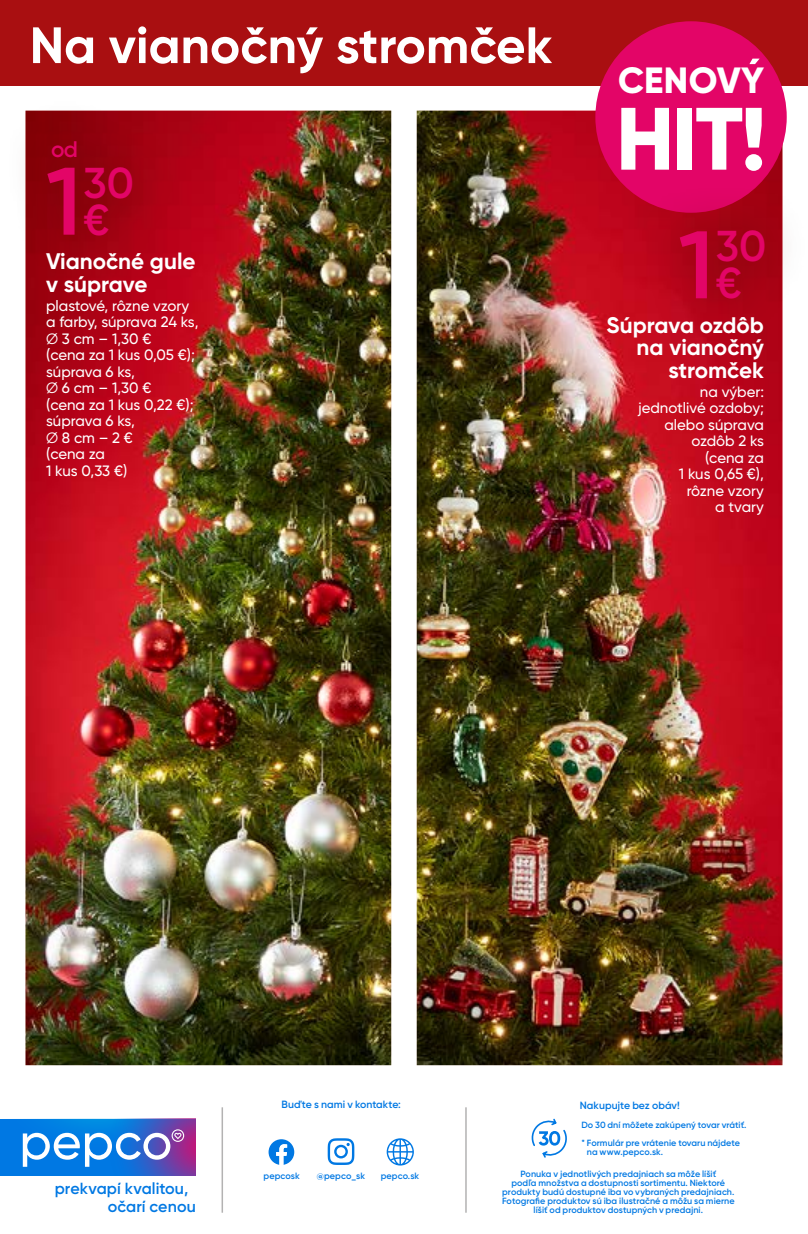
<style>
.page{position:relative;width:808px;height:1234px;background:#fff}
.page>*{position:absolute;margin:0;border:0;box-sizing:border-box;transform-origin:0 0}
.t1{font:800 88.2px "Gilroy";color:#fff}
.t2{font:700 51px "Gilroy";color:#fff}
.t3{font:600 43.2px/36.8px "Gilroy";color:#e30567;text-align:center}
.t4{font:800 36.45px "Gilroy";letter-spacing:.01em;color:#fff}
.t5{font:700 22.5px/22.5px "Gilroy";color:#fff;text-align:right}
.t6{font:600 22.5px "Gilroy";color:#e30567}
.t7{font:600 16.05px/18.1px "Gilroy";letter-spacing:.005em;color:#0078e3}
.t8{font:500 15px/16.5px "Gilroy";color:#fff;text-align:right}
.t9{font:600 10.5px "Gilroy";color:#0078e3}
.t10{font:600 9.15px "Gilroy";letter-spacing:.005em;color:#0078e3}
.t11{font:600 9px/9px "Gilroy";letter-spacing:.005em;color:#0078e3}
.s1{font-size:95.7px}
</style>
<div class="page">
<div style="left:0;top:0;width:808px;height:85px;background:#a90f11"></div>
<img style="left:26px;top:111px;width:756px;height:953px">
<hr style="left:465px;top:1106px;width:2px;height:106px;background:#b3b2b2">
<hr style="left:222px;top:1106px;width:1px;height:106px;background:#b3b2b2">
<svg style="left:531px;top:1118px;width:36px;height:40px"></svg>
<svg style="left:328px;top:1138px;width:26px;height:26px"></svg>
<svg style="left:269px;top:1139px;width:25px;height:25px"></svg>
<svg style="left:387px;top:1138px;width:27px;height:27px"></svg>
<svg style="left:0;top:1118px;width:195px;height:56px;background:#4783d8"></svg>
<div style="left:595px;top:21px;width:192px;height:192px;background:#e30567;border-radius:50%"></div>
<svg style="left:749px;top:59px;width:10px;height:5px"></svg>
<div style="left:1px;top:95px;width:178px;height:187px;background:#500800;opacity:.3"></div>
<div style="left:633px;top:182px;width:175px;height:164px;background:#500800;opacity:.3"></div>
<h2 class="t2" style="left:30px;top:13px;width:524px">Na vianočný stromček</h2>
<h3 class="t6" style="left:51px;top:135px;width:28px">od</h3>
<h3 class="t3" style="left:46px;top:164px;width:89px"><span class="s1">1</span>30 €</h3>
<h3 class="t5" style="left:46px;top:250px;width:151px;text-align:left">Vianočné gule v súprave</h3>
<h3 class="t8" style="left:46px;top:297px;width:154px;text-align:left">plastové, rôzne vzory a farby, súprava 24 ks, ∅ 3 cm – 1,30 €<br>(cena za 1 kus 0,05 €); súprava 6 ks,<br>∅ 6 cm – 1,30 €<br>(cena za 1 kus 0,22 €); súprava 6 ks,<br>∅ 8 cm – 2 €<br>(cena za<br>1 kus 0,33 €)</h3>
<h3 class="t4" style="left:618px;top:58px;width:148px">CENOVY</h3>
<h1 class="t1" style="left:616px;top:83px;width:152px">HIT!</h1>
<h3 class="t3" style="left:678px;top:227px;width:89px"><span class="s1">1</span>30 €</h3>
<h3 class="t5" style="left:607px;top:313px;width:159px">Súprava ozdôb na vianočný stromček</h3>
<h3 class="t8" style="left:638px;top:383px;width:127px">na výber: jednotlivé ozdoby; alebo súprava ozdôb 2 ks<br>(cena za<br>1 kus 0,65 €), rôzne vzory<br>a tvary</h3>
<h3 class="t7" style="left:108px;top:1179px;width:89px;text-indent:-53px">prekvapí kvalitou, očarí cenou</h3>
<p class="t9" style="left:282px;top:1097px;width:121px">Buďte s nami v kontakte:</p>
<p class="t10" style="left:264px;top:1169px;width:38px">pepcosk</p>
<p class="t10" style="left:317px;top:1169px;width:50px">@pepco_sk</p>
<p class="t10" style="left:381px;top:1169px;width:40px">pepco.sk</p>
<p class="t9" style="left:580px;top:1098px;width:101px">Nakupujte bez obáv!</p>
<p class="t11" style="left:581px;top:1115px;width:167px;line-height:18px">Do 30 dní môžete zakúpený tovar vrátiť. * Formulár pre vrátenie tovaru nájdete</p>
<p class="t11" style="left:587px;top:1147px;width:78px">na www.pepco.sk.</p>
<p class="t11" style="left:502px;top:1168px;width:234px;text-align:center">Ponuka v jednotlivých predajniach sa môže líšiť<br>podľa množstva a dostupnosti sortimentu. Niektoré produkty budú dostupné iba vo vybraných predajniach.<br>Fotografie produktov sú iba ilustračné a môžu sa mierne líšiť od produktov dostupných v predajni.</p>
</div>
